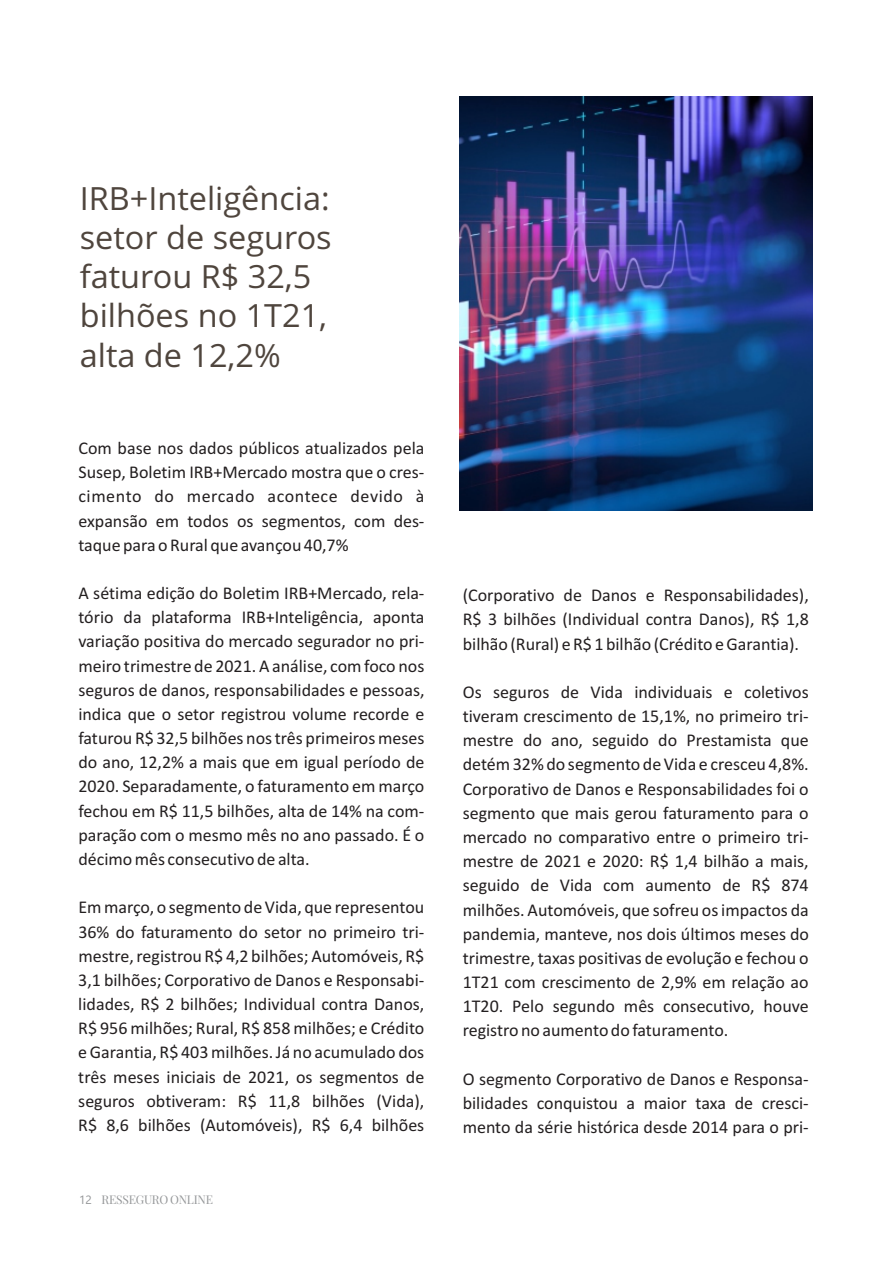
<style>
.page{position:relative;width:893px;height:1263px;background:#fff}
.page>*{position:absolute;margin:0;border:0;box-sizing:border-box;transform-origin:0 0}
.t1{font:31.95px/39.2px "Open Sans";color:#4f453d}
.t2{font:18px/24.2px "Calibri";color:#231f20}
.t3{font:12px "Playfair Display";letter-spacing:-.02em;color:#949698}
.s1{font-family:"Ebrima"}
</style>
<div class="page">
<img style="left:460px;top:97px;width:352px;height:413px">
<h1 class="t1" style="left:80px;top:182px;width:253px">IRB+Inteligência: setor de seguros faturou R$ 32,5 bilhões no 1T21, alta de 12,2%</h1>
<p class="t2" style="left:78px;top:437px;width:348px;text-align:justify">Com base nos dados públicos atualizados pela Susep, Boletim IRB+Mercado mostra que o cres&shy;cimento do mercado acontece devido à expansão em todos os segmentos, com des&shy;taque para o Rural que avançou 40,7%</p>
<p class="t2" style="left:78px;top:582px;width:348px">A sétima edição do Boletim IRB+Mercado, rela-</p>
<p class="t2" style="left:463px;top:585px;width:348px">(Corporativo de Danos e Responsabilidades),</p>
<p class="t2" style="left:78px;top:607px;width:348px">tório da plataforma IRB+Inteligência, aponta</p>
<p class="t2" style="left:463px;top:609px;width:348px">R$ 3 bilhões (Individual contra Danos), R$ 1,8</p>
<p class="t2" style="left:78px;top:631px;width:348px">variação positiva do mercado segurador no pri-</p>
<p class="t2" style="left:463px;top:633px;width:338px">bilhão (Rural) e R$ 1 bilhão (Crédito e Garantia).</p>
<p class="t2" style="left:78px;top:655px;width:348px">meiro trimestre de 2021. A análise, com foco nos seguros de danos, responsabilidades e pessoas,</p>
<p class="t2" style="left:463px;top:681px;width:348px">Os seguros de Vida individuais e coletivos</p>
<p class="t2" style="left:78px;top:703px;width:348px">indica que o setor registrou volume recorde e</p>
<p class="t2" style="left:463px;top:705px;width:348px">tiveram crescimento de 15,1%, no primeiro tri-</p>
<p class="t2" style="left:78px;top:727px;width:348px">faturou R$ 32,5 bilhões nos três primeiros meses</p>
<p class="t2" style="left:463px;top:730px;width:348px">mestre do ano, seguido do Prestamista que</p>
<p class="t2" style="left:78px;top:752px;width:348px">do ano, 12,2% a mais que em igual período de</p>
<p class="t2" style="left:463px;top:754px;width:348px">detém 32% do segmento de Vida e cresceu 4,8%.</p>
<p class="t2" style="left:78px;top:776px;width:348px">2020. Separadamente, o faturamento em março</p>
<p class="t2" style="left:463px;top:778px;width:348px">Corporativo de Danos e Responsabilidades foi o</p>
<p class="t2" style="left:78px;top:800px;width:348px">fechou em R$ 11,5 bilhões, alta de 14% na com-</p>
<p class="t2" style="left:463px;top:802px;width:348px">segmento que mais gerou faturamento para o</p>
<p class="t2" style="left:78px;top:824px;width:348px">paração com o mesmo mês no ano passado. É o</p>
<p class="t2" style="left:463px;top:826px;width:348px">mercado no comparativo entre o primeiro tri-</p>
<p class="t2" style="left:78px;top:848px;width:233px">décimo mês consecutivo de alta.</p>
<p class="t2" style="left:463px;top:850px;width:348px">mestre de 2021 e 2020: R$ 1,4 bilhão a mais, seguido de Vida com aumento de R$ 874</p>
<p class="t2" style="left:78px;top:897px;width:348px">Em março, o segmento de Vida, que representou</p>
<p class="t2" style="left:463px;top:899px;width:348px">milhões. Automóveis, que sofreu os impactos da</p>
<p class="t2" style="left:78px;top:921px;width:348px">36% do faturamento do setor no primeiro tri-</p>
<p class="t2" style="left:463px;top:923px;width:348px">pandemia, manteve, nos dois últimos meses do</p>
<p class="t2" style="left:78px;top:945px;width:348px">mestre, registrou R$ 4,2 bilhões; Automóveis, R$</p>
<p class="t2" style="left:463px;top:947px;width:348px">trimestre, taxas positivas de evolução e fechou o</p>
<p class="t2" style="left:78px;top:969px;width:348px">3,1 bilhões; Corporativo de Danos e Responsabi-</p>
<p class="t2" style="left:463px;top:971px;width:348px">1T21 com crescimento de 2,9% em relação ao</p>
<p class="t2" style="left:78px;top:993px;width:348px">lidades, R$ 2 bilhões; Individual contra Danos,</p>
<p class="t2" style="left:463px;top:995px;width:348px">1T20. Pelo segundo mês consecutivo, houve</p>
<p class="t2" style="left:78px;top:1017px;width:348px">R$ 956 milhões; Rural, R$ 858 milhões; e Crédito</p>
<p class="t2" style="left:463px;top:1020px;width:267px">registro no aumento do faturamento.</p>
<p class="t2" style="left:78px;top:1042px;width:348px">e Garantia, R$ 403 milhões. Já no acumulado dos três meses iniciais de 2021, os segmentos de</p>
<p class="t2" style="left:463px;top:1068px;width:348px">O segmento Corporativo de Danos e Responsa-</p>
<p class="t2" style="left:78px;top:1090px;width:348px">seguros obtiveram: R$ 11,8 bilhões (Vida),</p>
<p class="t2" style="left:463px;top:1092px;width:348px">bilidades conquistou a maior taxa de cresci-</p>
<p class="t2" style="left:78px;top:1114px;width:348px">R$ 8,6 bilhões (Automóveis), R$ 6,4 bilhões</p>
<p class="t2" style="left:463px;top:1116px;width:348px">mento da série histórica desde 2014 para o pri-</p>
<p class="t3" style="left:79px;top:1191px;width:135px"><span class="s1">12</span> RESSEGURO ONLINE</p>
</div>
